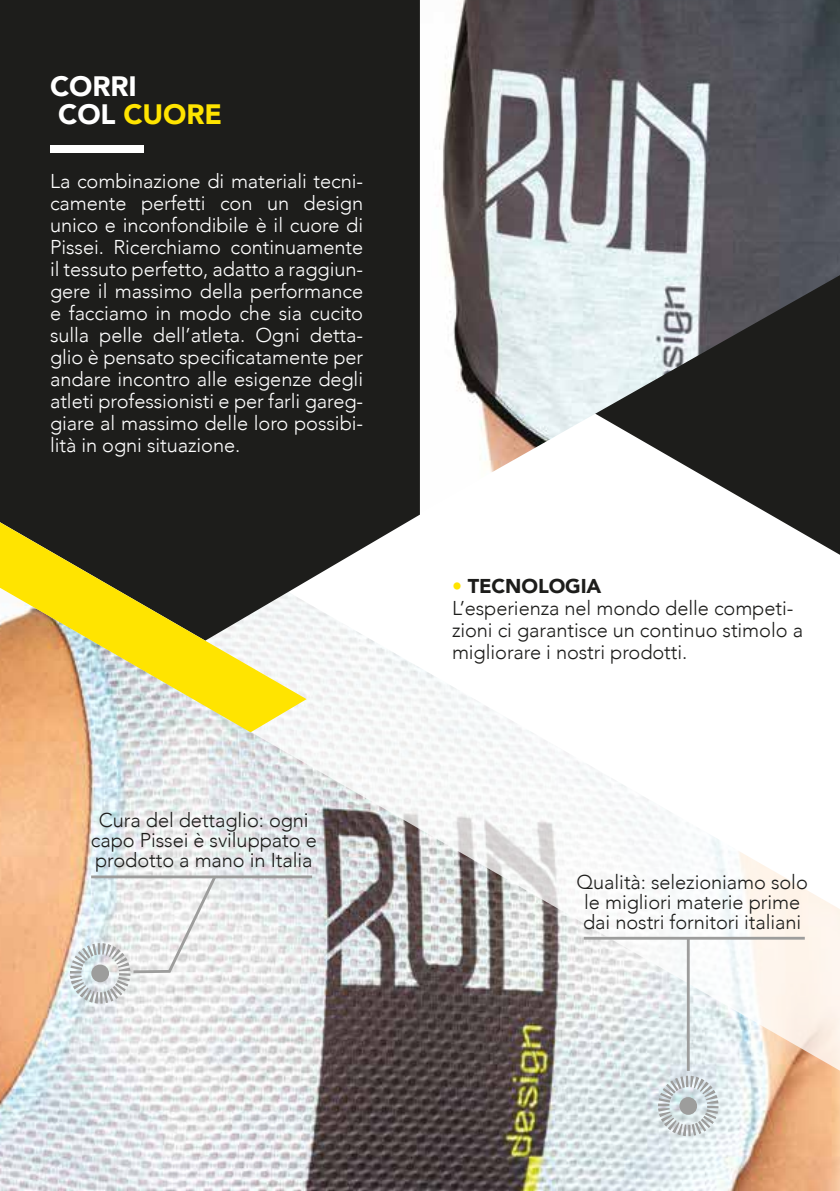
<style>
.page{position:relative;width:840px;height:1191px;background:#fff}
.page>*{position:absolute;margin:0;border:0;box-sizing:border-box;transform-origin:0 0}
.t1{font:900 28px/28px "Avenir";letter-spacing:-.005em;color:#fff}
.t2{font:300 20px/22px "Avenir";letter-spacing:-.005em;color:#fff;text-align:justify}
.t3{font:300 20px/20px "Avenir";letter-spacing:-.005em;color:#1d1d1b;text-align:center}
.s1{color:#ffe400}
.s2{font-weight:900;color:#ffe400}
.s3{font-weight:900}
</style>
<div class="page">
<svg style="left:774px;top:517px;width:65px;height:38px"></svg>
<img style="left:419px;top:0;width:420px;height:517px">
<img style="left:0;top:640px;width:839px;height:551px">
<div style="left:0;top:0;width:419px;height:640px;background:#1d1d1b"></div>
<div style="left:50px;top:145px;width:94px;height:8px;background:#fff"></div>
<svg style="left:0;top:522px;width:306px;height:210px;background:#a89951"></svg>
<div style="left:91px;top:964px;width:18px;height:18px;background:#9d9d9c;border-radius:50%"></div>
<div style="left:70px;top:943px;width:60px;height:60px;border:11px dashed #9d9d9c;border-radius:50%"></div>
<svg style="left:130px;top:872px;width:89px;height:102px"></svg>
<div style="left:679px;top:1097px;width:17px;height:17px;background:#9d9d9c;border-radius:50%"></div>
<div style="left:657px;top:1075px;width:61px;height:61px;border:11px dashed #9d9d9c;border-radius:50%"></div>
<hr style="left:91px;top:875px;width:221px;height:3px;background:#9d9d9c">
<hr style="left:583px;top:936px;width:221px;height:3px;background:#9d9d9c">
<hr style="left:686px;top:939px;width:3px;height:132px;background:#9d9d9c">
<h1 class="t1" style="left:50px;top:71px;width:173px">CORRI<br>COL <span class="s1">CUORE</span></h1>
<p class="t2" style="left:50px;top:170px;width:314px">La combinazione di materiali tecni&shy;camente perfetti con un design unico e inconfondibile è il cuore di Pissei. Ricerchiamo continuamente il tessuto perfetto, adatto a raggiun&shy;gere il massimo della performance e facciamo in modo che sia cucito sulla pelle dell’atleta. Ogni detta&shy;glio è pensato specificatamente per andare incontro alle esigenze degli atleti professionisti e per farli gareg&shy;giare al massimo delle loro possibi&shy;lità in ogni situazione.</p>
<p class="t3" style="left:91px;top:810px;width:227px">Cura del dettaglio: ogni capo Pissei è sviluppato e prodotto a mano in Italia</p>
<p class="t3" style="left:451px;top:574px;width:352px;line-height:22px;text-align:left"><span class="s2">•</span> <span class="s3">TECNOLOGIA<br></span>L’esperienza nel mondo delle competi&shy;zioni ci garantisce un continuo stimolo a migliorare i nostri prodotti.</p>
<p class="t3" style="left:576px;top:872px;width:232px">Qualità: selezioniamo solo le migliori materie prime dai nostri fornitori italiani</p>
</div>
